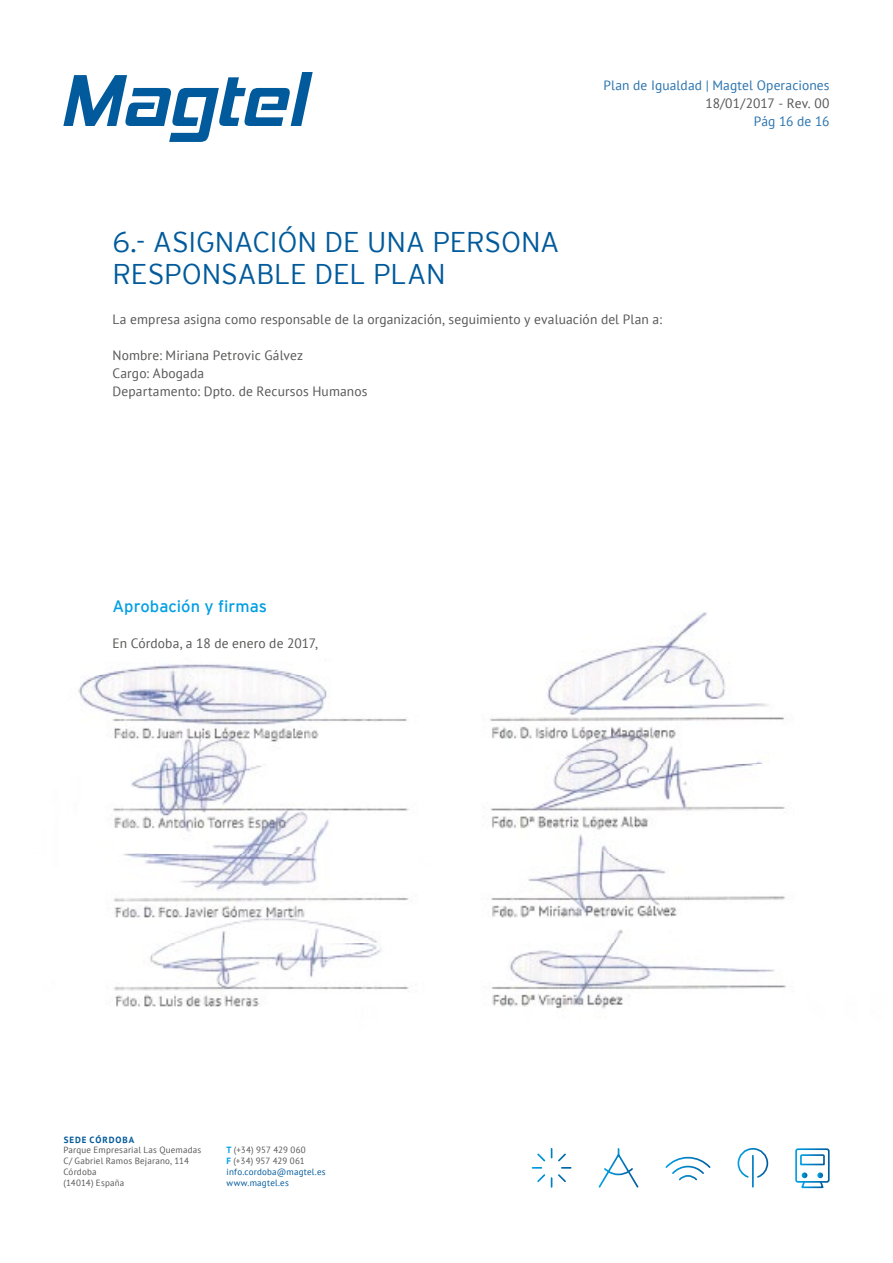
<style>
.page{position:relative;width:893px;height:1263px;background:#fff}
.page>*{position:absolute;margin:0;border:0;box-sizing:border-box;transform-origin:0 0}
.t1{font:300 28.5px/31.5px "Interstate";letter-spacing:-.005em;color:#005a9b}
.t2{font:16.5px "Interstate";color:#009fe3}
.t3{font:13.5px/18px "PT Sans";letter-spacing:.01em;color:#575756}
.t4{font:13.5px "PT Sans";letter-spacing:.01em;color:#2a73ae}
.t5{font:9px/10.8px "PT Sans";letter-spacing:.025em;color:#575756}
.t6{font:9px/10.8px "PT Sans";letter-spacing:.025em;color:#005a9b}
.t7{font:700 9px "PT Sans";letter-spacing:.105em;color:#005a9b}
.s1{font-weight:700;color:#009fe3}
.s2{color:#575756}
</style>
<div class="page">
<svg style="left:63px;top:72px;width:250px;height:70px"></svg>
<svg style="left:665px;top:1156px;width:46px;height:25px"></svg>
<svg style="left:531px;top:1148px;width:41px;height:40px"></svg>
<svg style="left:800px;top:1154px;width:25px;height:12px"></svg>
<div style="left:795px;top:1148px;width:35px;height:35px;border:2px solid #fff;border-radius:2px"></div>
<svg style="left:800px;top:1172px;width:25px;height:17px"></svg>
<svg style="left:737px;top:1148px;width:32px;height:40px"></svg>
<svg style="left:598px;top:1149px;width:41px;height:39px"></svg>
<img style="left:78px;top:612px;width:708px;height:397px">
<p class="t4" style="left:603px;top:77px;width:228px">Plan de Igualdad | Magtel Operaciones</p>
<p class="t3" style="left:705px;top:94px;width:126px">18/01/2017 - Rev. 00</p>
<p class="t4" style="left:754px;top:113px;width:77px">Pág 16 de 16</p>
<h1 class="t1" style="left:112px;top:226px;width:449px">6.- ASIGNACIÓN DE UNA PERSONA<br>RESPONSABLE DEL PLAN</h1>
<p class="t3" style="left:112px;top:310px;width:551px">La empresa asigna como responsable de la organización, seguimiento y evaluación del Plan a:</p>
<p class="t3" style="left:112px;top:346px;width:256px">Nombre: Miriana Petrovic Gálvez<br>Cargo: Abogada<br>Departamento: Dpto. de Recursos Humanos</p>
<p class="t2" style="left:112px;top:597px;width:156px">Aprobación y firmas</p>
<p class="t3" style="left:112px;top:634px;width:207px">En Córdoba, a 18 de enero de 2017,</p>
<p class="t7" style="left:64px;top:1133px;width:72px">SEDE CÓRDOBA</p>
<p class="t5" style="left:63px;top:1144px;width:139px">Parque Empresarial Las Quemadas<br>C/ Gabriel Ramos Bejarano, 114<br>Córdoba<br>(14014) España</p>
<p class="t6" style="left:227px;top:1144px;width:101px"><span class="s1">T</span> <span class="s2">(+34) 957 429 060<br></span><span class="s1">F</span> <span class="s2">(+34) 957 429 061 </span>info.cordoba@magtel.es www.magtel.es</p>
</div>
